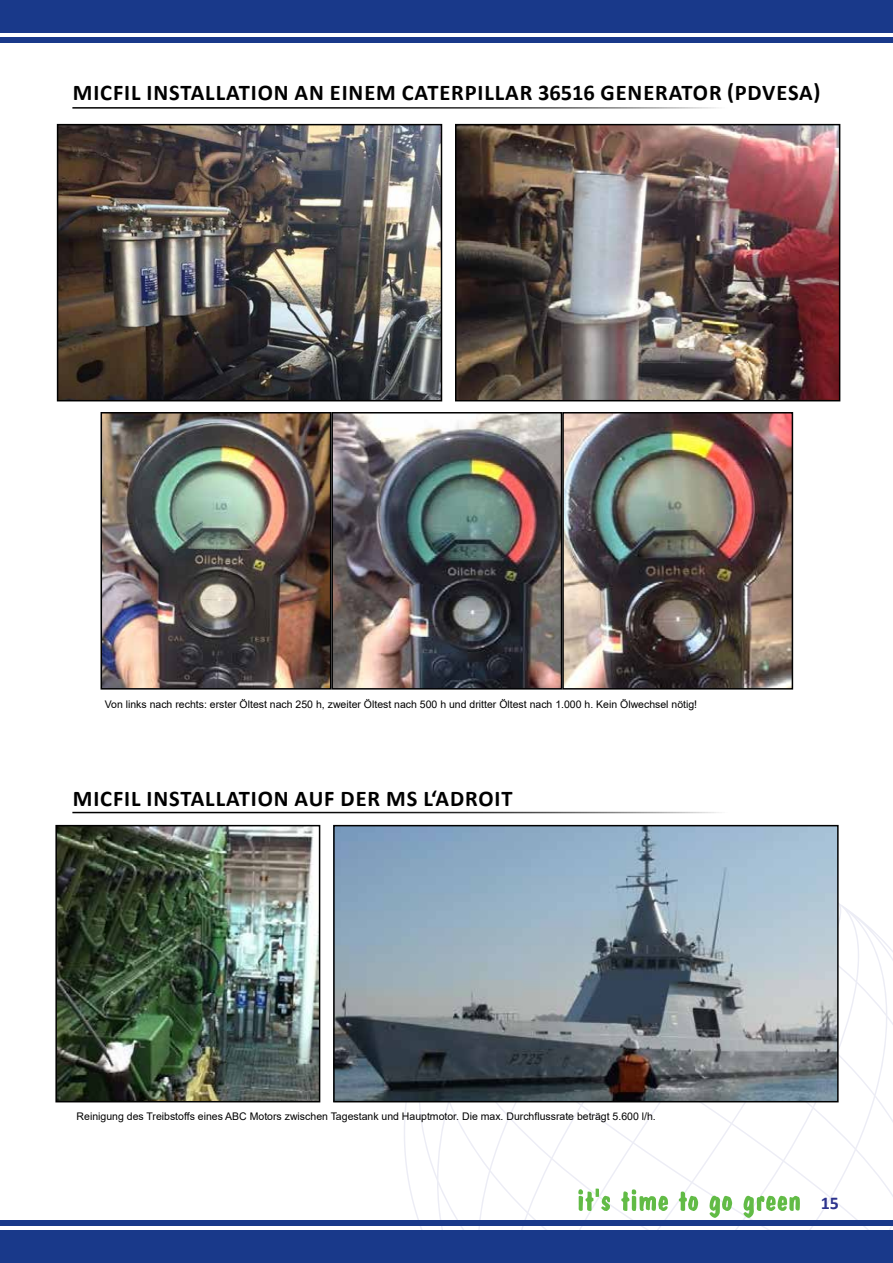
<style>
.page{position:relative;width:893px;height:1263px;background:#fff}
.page>*{position:absolute;margin:0;border:0;box-sizing:border-box;transform-origin:0 0}
.t1{font:700 22.5px "Calibri";letter-spacing:.04em;color:#000}
.t2{font:700 18px "Calibri";color:#2d338d}
.t3{font:10.5px "Arial";color:#000}
</style>
<div class="page">
<div style="left:0;top:0;width:893px;height:32px;background:#19398a"></div>
<div style="left:0;top:37px;width:893px;height:6px;background:#19398a"></div>
<svg style="left:404px;top:903px;width:489px;height:327px"></svg>
<svg style="left:709px;top:1195px;width:23px;height:23px"></svg>
<svg style="left:679px;top:1191px;width:19px;height:20px"></svg>
<svg style="left:743px;top:1195px;width:57px;height:23px"></svg>
<svg style="left:578px;top:1188px;width:32px;height:23px"></svg>
<svg style="left:621px;top:1189px;width:47px;height:22px"></svg>
<div style="left:0;top:1230px;width:893px;height:33px;background:#19398a"></div>
<div style="left:0;top:1220px;width:893px;height:6px;background:#19398a"></div>
<img style="left:455px;top:123px;width:386px;height:279px">
<img style="left:56px;top:123px;width:387px;height:279px">
<img style="left:334px;top:415px;width:225px;height:271px">
<img style="left:100px;top:412px;width:232px;height:278px">
<div style="left:331px;top:412px;width:231px;height:277px;border:2px solid #000"></div>
<img style="left:565px;top:415px;width:225px;height:271px">
<div style="left:562px;top:412px;width:231px;height:277px;border:2px solid #000"></div>
<svg style="left:333px;top:824px;width:506px;height:279px;background:#80909d"></svg>
<img style="left:55px;top:824px;width:266px;height:279px">
<hr style="left:72px;top:107px;width:741px;height:2px;background:#000">
<hr style="left:72px;top:812px;width:741px;height:1px;background:#000">
<h1 class="t1" style="left:73px;top:77px;width:749px">MICFIL INSTALLATION AN EINEM CATERPILLAR 36516 GENERATOR (PDVESA)</h1>
<p class="t3" style="left:105px;top:697px;width:594px">Von links nach rechts: erster Öltest nach 250 h, zweiter Öltest nach 500 h und dritter Öltest nach 1.000 h. Kein Ölwechsel nötig!</p>
<h1 class="t1" style="left:73px;top:782px;width:441px">MICFIL INSTALLATION AUF DER MS L‘ADROIT</h1>
<p class="t3" style="left:77px;top:1109px;width:581px">Reinigung des Treibstoffs eines ABC Motors zwischen Tagestank und Hauptmotor. Die max. Durchflussrate beträgt 5.600 l/h.</p>
<h2 class="t2" style="left:821px;top:1190px;width:20px">15</h2>
</div>
